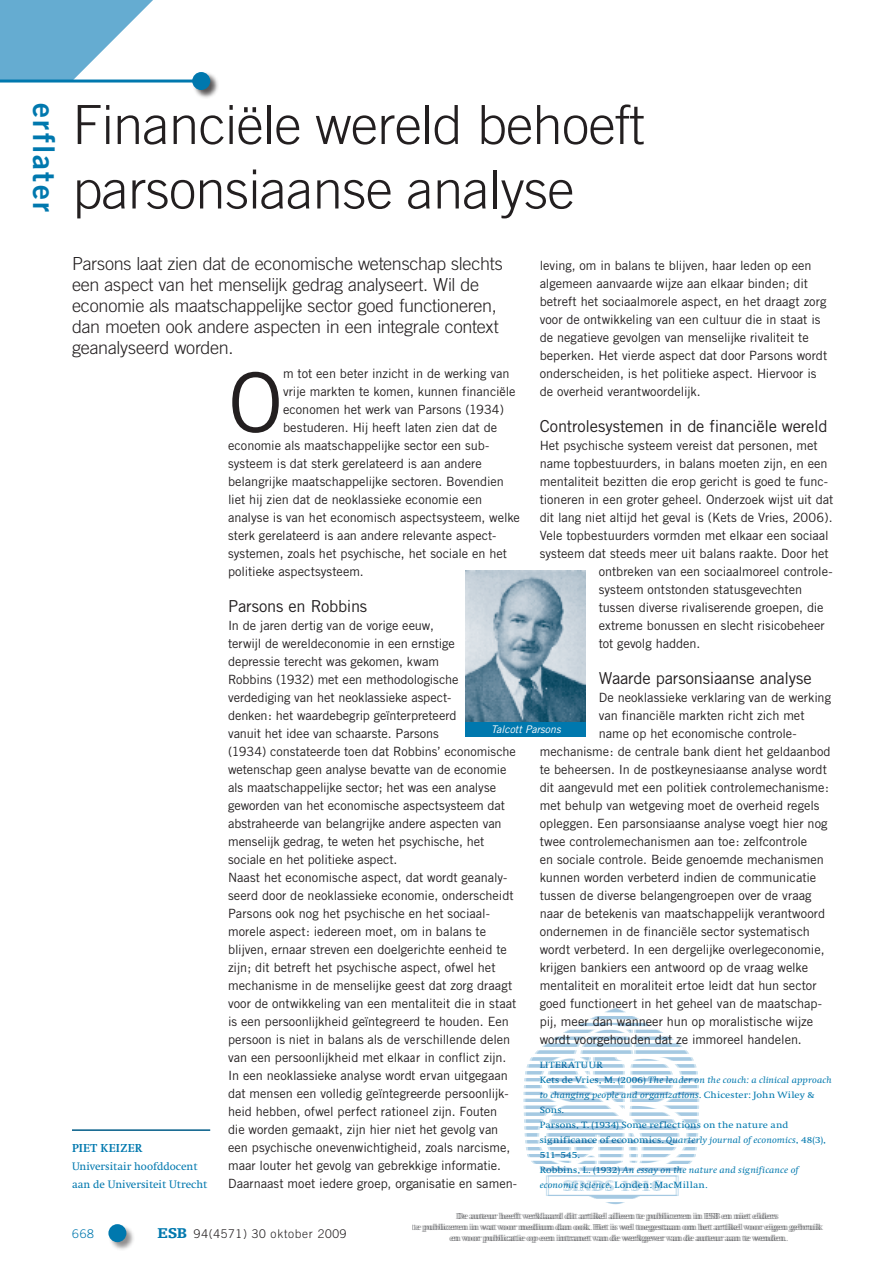
<style>
.page{position:relative;width:893px;height:1263px;background:#fff}
.page>*{position:absolute;margin:0;border:0;box-sizing:border-box;transform-origin:0 0}
.t1{font:82.35px "Trade Gothic";color:#231f20}
.t2{font:300 54px/64.5px "Trade Gothic";letter-spacing:-.01em;color:#231f20}
.t3{font:30px "Trade Gothic Bold Two";letter-spacing:.075em;color:#0078ae}
.t4{font:300 18px/21px "Trade Gothic";letter-spacing:-.015em;color:#231f20}
.t5{font:16.5px "Trade Gothic";letter-spacing:-.015em;color:#231f20}
.t6{font:12.75px/18px "Trade Gothic";letter-spacing:-.005em;color:#231f20}
.t7{font:300 12px "Trade Gothic";letter-spacing:.06em;color:#231f20}
.t8{font:700 12px "Swift";letter-spacing:.03em;color:#0078ae}
.t9{font:300 12px "Trade Gothic";color:#0078ae}
.t10{font:11.25px/18px "Swift";color:#0078ae}
.t11{font:italic 10.5px "Trade Gothic";color:#fff}
.t12{font:9.45px/15px "Swift";letter-spacing:.01em;color:#0078ae;scale:1.11 1}
.t13{font:700 9px/10.8px "Swift";color:#6c6d70;text-align:center}
.s1{font-style:italic}
.s2{font-family:"Egyptienne F";font-weight:900;font-size:15px;color:#0078ae}
</style>
<div class="page">
<div style="left:108px;top:1224px;width:27px;height:27px;background:#231f20;opacity:.5"></div>
<div style="left:108px;top:1224px;width:18px;height:18px;background:#0078ae;border-radius:50%"></div>
<svg style="left:0;top:0;width:153px;height:80px"></svg>
<div style="left:192px;top:72px;width:27px;height:27px;background:#231f20;opacity:.75"></div>
<div style="left:192px;top:72px;width:18px;height:18px;background:#0078ae;border-radius:50%"></div>
<hr style="left:0;top:80px;width:193px;height:3px;background:#0078ae">
<hr style="left:72px;top:1129px;width:138px;height:2px;background:#005c87">
<img style="left:466px;top:571px;width:120px;height:151px">
<div style="left:466px;top:722px;width:120px;height:14px;background:#0078ae"></div>
<svg style="left:523px;top:1008px;width:177px;height:197px"></svg>
<h3 class="t3" style="left:62px;top:103px;width:111px;rotate:90deg">erflater</h3>
<h2 class="t2" style="left:72px;top:92px;width:574px">Financiële wereld behoeft parsonsiaanse analyse</h2>
<p class="t4" style="left:72px;top:253px;width:432px">Parsons laat zien dat de economische wetenschap slechts een aspect van het menselijk gedrag analyseert. Wil de economie als maatschappelijke sector goed functioneren, dan moeten ook andere aspecten in een integrale context geanalyseerd worden.</p>
<p class="t6" style="left:540px;top:256px;width:289px">leving, om in balans te blijven, haar leden op een algemeen aanvaarde wijze aan elkaar binden; dit betreft het sociaalmorele aspect, en het draagt zorg voor de ontwikkeling van een cultuur die in staat is de negatieve gevolgen van menselijke rivaliteit te beperken. Het vierde aspect dat door Parsons wordt onderscheiden, is het politieke aspect. Hiervoor is de overheid verantwoordelijk.</p>
<p class="t5" style="left:540px;top:416px;width:289px">Controlesystemen in de financiële wereld</p>
<p class="t6" style="left:540px;top:436px;width:280px">Het psychische systeem vereist dat personen, met</p>
<p class="t6" style="left:540px;top:454px;width:289px">name topbestuurders, in balans moeten zijn, en een</p>
<p class="t6" style="left:540px;top:472px;width:290px">mentaliteit bezitten die erop gericht is goed te func-</p>
<p class="t6" style="left:540px;top:490px;width:295px">tioneren in een groter geheel. Onderzoek wijst uit dat</p>
<p class="t6" style="left:540px;top:508px;width:295px">dit lang niet altijd het geval is (Kets de Vries, 2006).</p>
<p class="t6" style="left:540px;top:526px;width:290px">Vele topbestuurders vormden met elkaar een sociaal</p>
<p class="t6" style="left:540px;top:544px;width:291px">systeem dat steeds meer uit balans raakte. Door het</p>
<p class="t6" style="left:599px;top:562px;width:234px">ontbreken van een sociaalmoreel controle-</p>
<p class="t6" style="left:599px;top:580px;width:205px">systeem ontstonden statusgevechten</p>
<p class="t6" style="left:599px;top:598px;width:226px">tussen diverse rivaliserende groepen, die</p>
<p class="t6" style="left:599px;top:616px;width:228px">extreme bonussen en slecht risicobeheer</p>
<p class="t6" style="left:599px;top:634px;width:103px">tot gevolg hadden.</p>
<p class="t5" style="left:599px;top:668px;width:214px">Waarde parsonsiaanse analyse</p>
<p class="t6" style="left:599px;top:688px;width:234px">De neoklassieke verklaring van de werking</p>
<p class="t6" style="left:599px;top:706px;width:207px">van financiële markten richt zich met</p>
<p class="t6" style="left:599px;top:724px;width:199px">name op het economische controle-</p>
<p class="t6" style="left:540px;top:742px;width:292px">mechanisme: de centrale bank dient het geldaanbod</p>
<p class="t6" style="left:540px;top:760px;width:289px">te beheersen. In de postkeynesiaanse analyse wordt</p>
<p class="t6" style="left:540px;top:778px;width:291px">dit aangevuld met een politiek controlemechanisme:</p>
<p class="t6" style="left:540px;top:796px;width:281px">met behulp van wetgeving moet de overheid regels</p>
<p class="t6" style="left:540px;top:814px;width:289px">opleggen. Een parsonsiaanse analyse voegt hier nog</p>
<p class="t6" style="left:540px;top:832px;width:269px">twee controlemechanismen aan toe: zelfcontrole</p>
<p class="t6" style="left:540px;top:850px;width:286px">en sociale controle. Beide genoemde mechanismen</p>
<p class="t6" style="left:540px;top:868px;width:278px">kunnen worden verbeterd indien de communicatie</p>
<p class="t6" style="left:540px;top:886px;width:273px">tussen de diverse belangengroepen over de vraag</p>
<p class="t6" style="left:540px;top:904px;width:287px">naar de betekenis van maatschappelijk verantwoord</p>
<p class="t6" style="left:540px;top:922px;width:272px">ondernemen in de financiële sector systematisch</p>
<p class="t6" style="left:540px;top:940px;width:286px">wordt verbeterd. In een dergelijke overlegeconomie,</p>
<p class="t6" style="left:540px;top:958px;width:270px">krijgen bankiers een antwoord op de vraag welke</p>
<p class="t6" style="left:540px;top:976px;width:278px">mentaliteit en moraliteit ertoe leidt dat hun sector</p>
<p class="t6" style="left:540px;top:994px;width:284px">goed functioneert in het geheel van de maatschap-</p>
<p class="t6" style="left:540px;top:1012px;width:275px">pij, meer dan wanneer hun op moralistische wijze</p>
<p class="t6" style="left:540px;top:1030px;width:264px">wordt voorgehouden dat ze immoreel handelen.</p>
<h1 class="t1" style="left:228px;top:353px;width:56px">O</h1>
<p class="t6" style="left:283px;top:364px;width:228px">m tot een beter inzicht in de werking van</p>
<p class="t6" style="left:283px;top:382px;width:234px">vrije markten te komen, kunnen financiële</p>
<p class="t6" style="left:283px;top:400px;width:222px">economen het werk van Parsons (1934)</p>
<p class="t6" style="left:283px;top:418px;width:216px">bestuderen. Hij heeft laten zien dat de</p>
<p class="t6" style="left:228px;top:436px;width:262px">economie als maatschappelijke sector een sub-</p>
<p class="t6" style="left:228px;top:454px;width:255px">systeem is dat sterk gerelateerd is aan andere</p>
<p class="t6" style="left:228px;top:472px;width:277px">belangrijke maatschappelijke sectoren. Bovendien</p>
<p class="t6" style="left:228px;top:490px;width:256px">liet hij zien dat de neoklassieke economie een</p>
<p class="t6" style="left:228px;top:508px;width:293px">analyse is van het economisch aspectsysteem, welke</p>
<p class="t6" style="left:228px;top:526px;width:270px">sterk gerelateerd is aan andere relevante aspect-</p>
<p class="t6" style="left:228px;top:544px;width:281px">systemen, zoals het psychische, het sociale en het</p>
<p class="t6" style="left:228px;top:562px;width:137px">politieke aspectsysteem.</p>
<p class="t5" style="left:228px;top:596px;width:141px">Parsons en Robbins</p>
<p class="t6" style="left:228px;top:616px;width:291px">In de jaren dertig van de vorige eeuw,<br>terwijl de wereldeconomie in een ernstige<br>depressie terecht was gekomen, kwam<br>Robbins (1932) met een methodologische verdediging van het neoklassieke aspect-<br>denken: het waardebegrip geïnterpreteerd<br>vanuit het idee van schaarste. Parsons<br>(1934) constateerde toen dat Robbins’ economische wetenschap geen analyse bevatte van de economie als maatschappelijke sector; het was een analyse geworden van het economische aspectsysteem dat abstraheerde van belangrijke andere aspecten van menselijk gedrag, te weten het psychische, het sociale en het politieke aspect.<br>Naast het economische aspect, dat wordt geanaly&shy;seerd door de neoklassieke economie, onderscheidt Parsons ook nog het psychische en het sociaal&shy;morele aspect: iedereen moet, om in balans te blijven, ernaar streven een doelgerichte eenheid te zijn; dit betreft het psychische aspect, ofwel het mechanisme in de menselijke geest dat zorg draagt voor de ontwikkeling van een mentaliteit die in staat is een persoonlijkheid geïntegreerd te houden. Een persoon is niet in balans als de verschillende delen van een persoonlijkheid met elkaar in conflict zijn.<br>In een neoklassieke analyse wordt ervan uitgegaan dat mensen een volledig geïntegreerde persoonlijk&shy;heid hebben, ofwel perfect rationeel zijn. Fouten<br>die worden gemaakt, zijn hier niet het gevolg van een psychische onevenwichtigheid, zoals narcisme, maar louter het gevolg van gebrekkige informatie.<br>Daarnaast moet iedere groep, organisatie en samen-</p>
<p class="t11" style="left:491px;top:723px;width:71px">Talcott Parsons</p>
<p class="t12" style="left:540px;top:1058px;width:265px">Literatuur<br>Kets de Vries, M. (2006) <span class="s1">The leader on the couch: a clinical approach to changing people and organizations</span>. Chicester: John Wiley &amp; Sons.<br>Parsons, T. (1934) Some reflections on the nature and significance of economics. <span class="s1">Quarterly journal of economics</span>, 48(3), 511–545.<br>Robbins, L. (1932) <span class="s1">An essay on the nature and significance of economic science.</span> Londen: MacMillan.</p>
<p class="t8" style="left:72px;top:1142px;width:72px">Piet Keizer</p>
<p class="t10" style="left:72px;top:1158px;width:137px">Universitair hoofddocent aan de Universiteit Utrecht</p>
<p class="t9" style="left:72px;top:1226px;width:23px">668</p>
<p class="t7" style="left:157px;top:1226px;width:191px"><span class="s2">ESB</span> 94(4571) 30 oktober 2009</p>
<p class="t13" style="left:412px;top:1211px;width:411px">De auteur heeft verklaard dit artikel al een te publiceren in ESB en niet elders<br>te publiceren in wat voor medium dan ook. Het is wel toegestaan om het artikel voor eigen gebruik en voor publicatie op een intranet van de werkgever van de auteur aan te wenden.</p>
<p class="t13" style="left:414px;top:1211px;width:411px">De auteur heeft verklaard dit artikel alleen te publiceren in ESB en niet elders<br>te publiceren in wat voor medium dan ook. Het is wel toegestaan om het artikel voor eigen gebruik en voor publicatie op een intranet van de werkgever van de auteur aan te wenden.</p>
</div>
